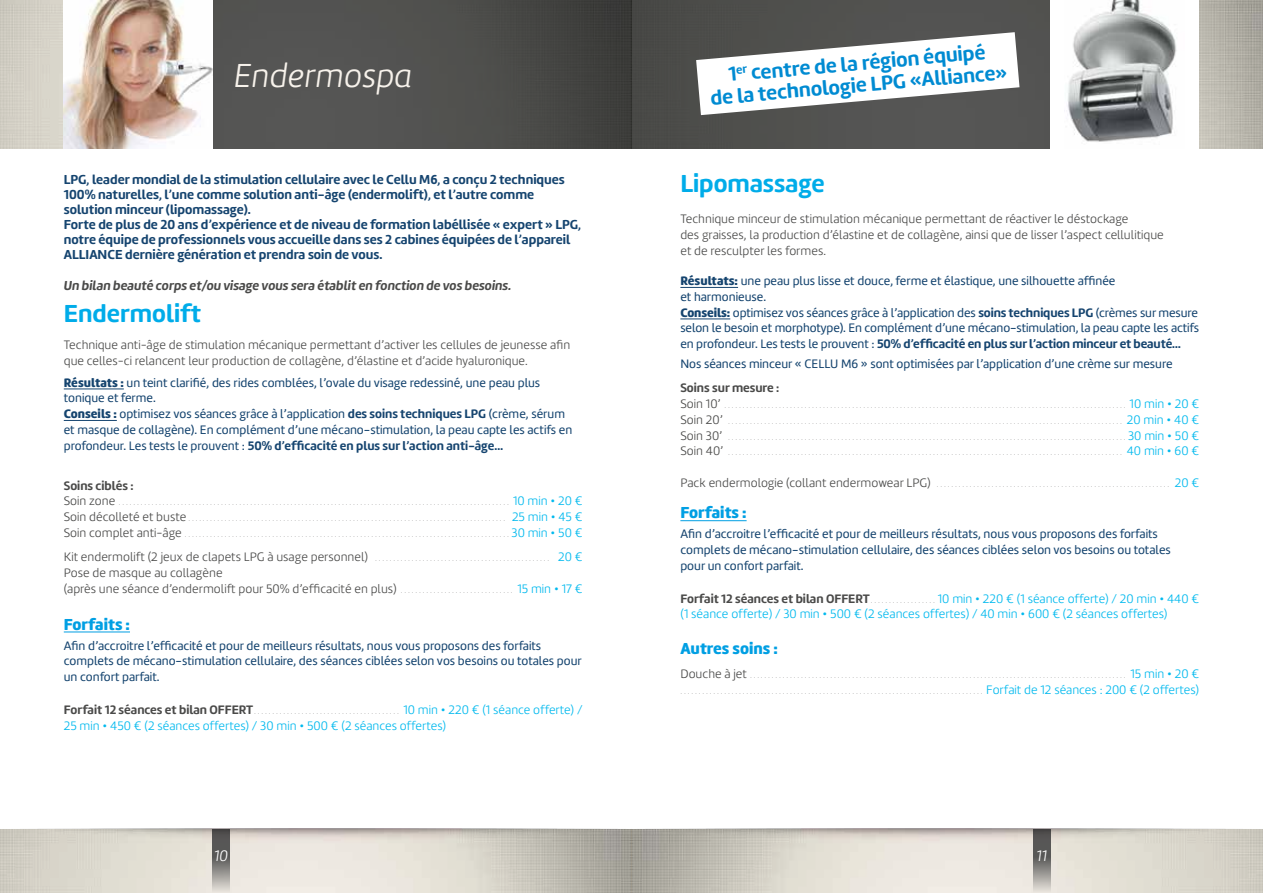
<style>
.page{position:relative;width:1263px;height:893px;background:#fff}
.page>*{position:absolute;margin:0;border:0;box-sizing:border-box;transform-origin:0 0}
.t1{font:italic 300 34.5px "Amelia Rounded";color:#f7f2eb}
.t2{font:700 25.5px "Amelia Rounded";color:#00ace9}
.t3{font:700 21px/21.8px "Amelia Rounded";color:#008bd2;text-align:center}
.t4{font:16.5px "Amelia Rounded Black";color:#009fe3}
.t5{font:italic 300 15.75px "Amelia Rounded";color:#fff}
.t6{font:700 13.5px/15px "Amelia Rounded";color:#15446f}
.t7{font:13.5px "Amelia Rounded Bold Oblicua";color:#4a4a49}
.t8{font:12.75px/15.8px "Amelia Rounded Regular";color:#15446f}
.t9{font:12.75px/15.8px "Amelia Rounded Light";color:#4a4a49}
.t10{font:12.75px/15.8px "Amelia Rounded Light";color:#00b9ee}
.t11{font:700 12.75px "Amelia Rounded";letter-spacing:-.005em;color:#15446f}
.t12{font:700 12.75px "Amelia Rounded";color:#4a4a49}
.t13{font:9px/15.8px "Amelia Rounded Light";color:#b3b2b2;text-align:justify}
.s1{font-family:"Amelia Rounded Black"}
.s2{font-family:"Amelia Rounded";font-weight:700}
.s3{font-family:"Amelia Rounded Regular";font-weight:400}
.s4{font-size:12.75px;color:#4a4a49}
.s5{font-size:12.75px;color:#00b9ee}
.s6{font-size:9px;color:#b3b2b2}
.s7{color:#00b9ee}
.s8{font-family:"Amelia Rounded";font-weight:700;font-size:12.75px;color:#4a4a49}
.s9{font-family:"Amelia Rounded";font-weight:700;color:#4a4a49}
</style>
<div class="page">
<hr style="left:64px;top:389px;width:60px;height:1px;background:#15446f">
<hr style="left:64px;top:420px;width:53px;height:1px;background:#15446f">
<hr style="left:64px;top:632px;width:66px;height:1px;background:#009fe3">
<hr style="left:680px;top:287px;width:58px;height:1px;background:#15446f">
<hr style="left:680px;top:319px;width:50px;height:1px;background:#15446f">
<hr style="left:680px;top:520px;width:67px;height:1px;background:#009fe3">
<img style="left:0;top:0;width:631px;height:149px">
<img style="left:64px;top:0;width:149px;height:149px">
<svg style="left:0;top:842px;width:631px;height:51px;background:#dad6cd"></svg>
<svg style="left:631px;top:842px;width:632px;height:51px;background:#dad6cd"></svg>
<svg style="left:213px;top:842px;width:17px;height:50px"></svg>
<svg style="left:1033px;top:842px;width:17px;height:50px"></svg>
<img style="left:0;top:829px;width:1263px;height:13px">
<svg style="left:631px;top:0;width:632px;height:149px;background:#656461"></svg>
<div style="left:1050px;top:0;width:149px;height:149px;background:#fff"></div>
<img style="left:1067px;top:0;width:110px;height:142px">
<svg style="left:696px;top:32px;width:323px;height:83px"></svg>
<h1 class="t1" style="left:234px;top:54px;width:180px">Endermospa</h1>
<p class="t6" style="left:64px;top:172px;width:519px">LPG, leader mondial de la stimulation cellulaire avec le Cellu M6, a conçu 2 techniques 100% naturelles, l’une comme solution anti-âge (endermolift), et l’autre comme solution minceur (lipomassage).<br>Forte de plus de 20 ans d’expérience et de niveau de formation labéllisée « expert » LPG, notre équipe de professionnels vous accueille dans ses 2 cabines équipées de l’appareil ALLIANCE dernière génération et prendra soin de vous.</p>
<h3 class="t7" style="left:64px;top:276px;width:449px">Un bilan beauté corps et/ou visage vous sera établit en fonction de vos besoins.</h3>
<h2 class="t2" style="left:64px;top:297px;width:139px">Endermolift</h2>
<h3 class="t9" style="left:64px;top:337px;width:508px">Technique anti-âge de stimulation mécanique permettant d’activer les cellules de jeunesse afin que celles-ci relancent leur production de collagène, d’élastine et d’acide hyaluronique.</h3>
<p class="t8" style="left:64px;top:375px;width:510px"><span class="s1">Résultats :</span> un teint clarifié, des rides comblées, l’ovale du visage redessiné, une peau plus tonique et ferme.<br><span class="s1">Conseils :</span> optimisez vos séances grâce à l’application <span class="s2">des soins techniques LPG</span> (crème, sérum et masque de collagène). En complément d’une mécano-stimulation, la peau capte les actifs en</p>
<h3 class="t11" style="left:64px;top:437px;width:441px"><span class="s3">profondeur. Les tests le prouvent :</span> 50% d’efficacité en plus sur l’action anti-âge…</h3>
<h3 class="t12" style="left:64px;top:477px;width:71px">Soins ciblés :</h3>
<p class="t13" style="left:64px;top:494px;width:520px"><span class="s4">Soin zone</span> ........................................................................................................... <span class="s5">10 min • 20 € </span><span class="s4">Soin décolleté et buste</span>....................................................................................... <span class="s5">25 min • 45 € </span><span class="s4">Soin complet anti-âge</span> .........................................................................................<span class="s5">30 min • 50 €</span></p>
<p class="t9" style="left:64px;top:549px;width:520px">Kit endermolift (2 jeux de clapets LPG à usage personnel) <span class="s6">................................................</span> <span class="s7">20 €<br></span>Pose de masque au collagène<br>(après une séance d’endermolift pour 50% d’efficacité en plus) <span class="s6">. . . . . . . . . . . . . . . . . . . . . . . . . . . . . . .</span> <span class="s7">15 min • 17 €</span></p>
<h3 class="t4" style="left:64px;top:614px;width:68px">Forfaits :</h3>
<h3 class="t8" style="left:64px;top:638px;width:520px">Afin d’accroitre l’efficacité et pour de meilleurs résultats, nous vous proposons des forfaits complets de mécano-stimulation cellulaire, des séances ciblées selon vos besoins ou totales pour un confort parfait.</h3>
<p class="t13" style="left:64px;top:703px;width:520px"><span class="s8">Forfait 12 séances et bilan OFFERT</span>........................................ <span class="s5">10 min • 220 € (1 séance offerte) /</span></p>
<h3 class="t10" style="left:64px;top:717px;width:384px">25 min • 450 € (2 séances offertes) / 30 min • 500 € (2 séances offertes)</h3>
<h3 class="t3" style="left:708px;top:65px;width:299px;rotate:-5deg">1<sup>er</sup> centre de la région équipé<br>de la technologie LPG «Alliance»</h3>
<h2 class="t2" style="left:680px;top:167px;width:146px">Lipomassage</h2>
<h3 class="t9" style="left:680px;top:211px;width:485px">Technique minceur de stimulation mécanique permettant de réactiver le déstockage<br>des graisses, la production d’élastine et de collagène, ainsi que de lisser l’aspect cellulitique et de resculpter les formes.</h3>
<p class="t8" style="left:680px;top:273px;width:520px"><span class="s1">Résultats:</span> une peau plus lisse et douce, ferme et élastique, une silhouette affinée<br>et harmonieuse.<br><span class="s1">Conseils:</span> optimisez vos séances grâce à l’application des <span class="s2">soins techniques LPG</span> (crèmes sur mesure selon le besoin et morphotype). En complément d’une mécano-stimulation, la peau capte les actifs</p>
<h3 class="t11" style="left:680px;top:336px;width:502px"><span class="s3">en profondeur. Les tests le prouvent :</span> 50% d’efficacité en plus sur l’action minceur et beauté…</h3>
<h3 class="t8" style="left:680px;top:356px;width:494px">Nos séances minceur « CELLU M6 » sont optimisées par l’application d’une crème sur mesure</h3>
<h3 class="t12" style="left:680px;top:380px;width:101px">Soins sur mesure :</h3>
<p class="t13" style="left:680px;top:397px;width:520px"><span class="s4">Soin 10’</span> .............................................................................................................. <span class="s5">10 min • 20 € </span><span class="s4">Soin 20’</span> ............................................................................................................ <span class="s5">20 min • 40 € </span><span class="s4">Soin 30’</span> .............................................................................................................<span class="s5">30 min • 50 € </span><span class="s4">Soin 40’</span> ............................................................................................................ <span class="s5">40 min • 60 €</span></p>
<p class="t13" style="left:680px;top:476px;width:520px"><span class="s4">Pack endermologie (collant endermowear LPG)</span> ................................................................ <span class="s5">20 €</span></p>
<h3 class="t4" style="left:680px;top:502px;width:68px">Forfaits :</h3>
<h3 class="t8" style="left:680px;top:526px;width:492px">Afin d’accroitre l’efficacité et pour de meilleurs résultats, nous vous proposons des forfaits complets de mécano-stimulation cellulaire, des séances ciblées selon vos besoins ou totales pour un confort parfait.</h3>
<h3 class="t10" style="left:680px;top:590px;width:520px"><span class="s9">Forfait 12 séances et bilan OFFERT</span><span class="s6">. . . . . . . . . . . . . . . . . .</span> 10 min • 220 € (1 séance offerte) / 20 min • 440 € (1 séance offerte) / 30 min • 500 € (2 séances offertes) / 40 min • 600 € (2 séances offertes)</h3>
<h3 class="t4" style="left:680px;top:638px;width:99px">Autres soins :</h3>
<p class="t13" style="left:680px;top:667px;width:520px"><span class="s4">Douche à jet</span> ....................................................................................................... <span class="s5">15 min • 20 € </span>................................................................................... <span class="s5">Forfait de 12 séances : 200 € (2 offertes)</span></p>
<h3 class="t5" style="left:214px;top:846px;width:16px">10</h3>
<h3 class="t5" style="left:1036px;top:846px;width:12px">11</h3>
</div>
